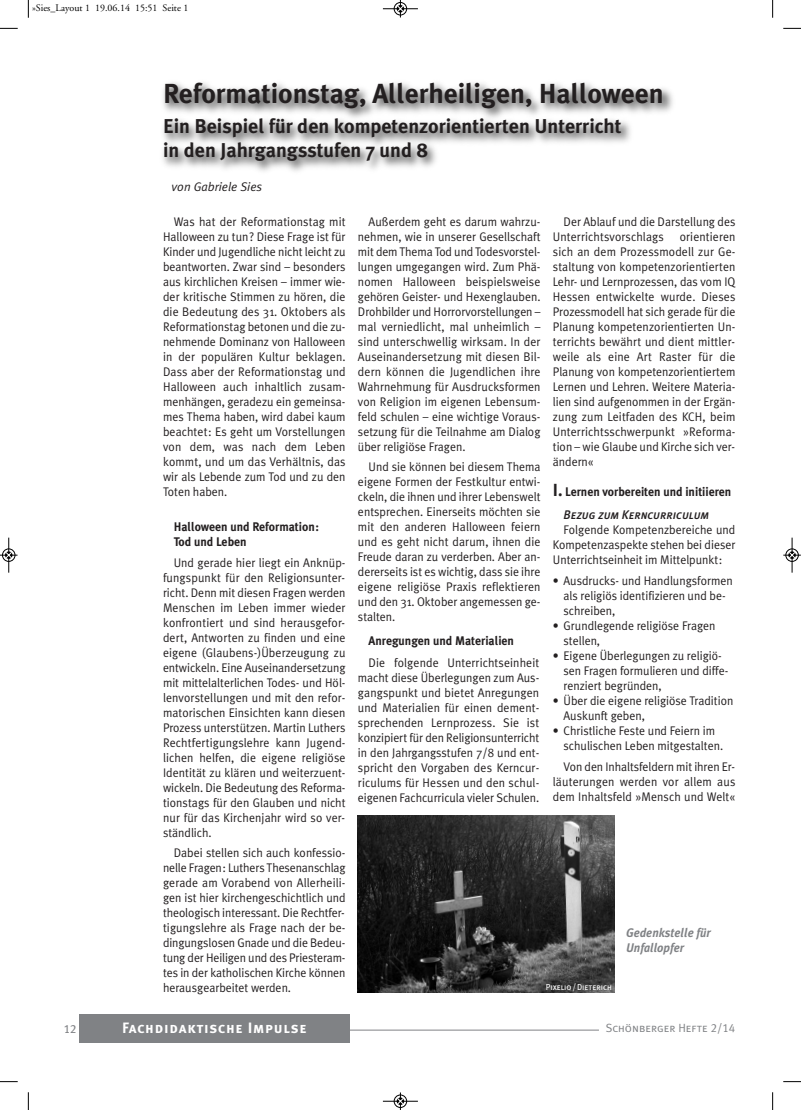
<style>
.page{position:relative;width:801px;height:1110px;background:#fff}
.page>*{position:absolute;margin:0;border:0;box-sizing:border-box;transform-origin:0 0}
.t1{font:700 27.5px "Meta Plus";color:#231f20}
.t2{font:700 20px/23.8px "Meta Plus";color:#231f20}
.t3{font:15px "Meta Plus Bold Caps";letter-spacing:.05em;color:#fff}
.t4{font:12.5px/15px "Meta Plus Normal";color:#231f20;text-align:justify;scale:.95 1}
.t5{font:700 12.5px/15px "Meta Plus";color:#231f20;scale:.95 1}
.t6{font:italic 700 12.5px/15px "Meta Plus";color:#808285;scale:.95 1}
.t7{font:italic 12.5px "Meta Plus Medium Caps";color:#231f20;scale:.95 1}
.t8{font:italic 12.5px "Meta Plus Normal";color:#231f20}
.t9{font:11.88px "Meta Plus Normal Caps";color:#808285}
.t10{font:11.88px "Meta Plus Book Caps";color:#808285}
.t11{font:10px "Adobe Garamond";color:#000}
.t12{font:8.75px "Meta Plus Book Caps";color:#fff;scale:.95 1}
.s1{font-size:17.5px}
</style>
<div class="page">
<div style="left:79px;top:1013px;width:271px;height:29px;background:#808285"></div>
<hr style="left:347px;top:1029px;width:252px;height:1px;background:#808285">
<img style="left:162px;top:82px;width:511px;height:89px">
<img style="left:358px;top:815px;width:256px;height:177px">
<svg style="left:28px;top:0;width:1px;height:18px"></svg>
<svg style="left:0;top:28px;width:18px;height:1px"></svg>
<svg style="left:772px;top:0;width:1px;height:18px"></svg>
<svg style="left:783px;top:28px;width:18px;height:1px"></svg>
<svg style="left:28px;top:1092px;width:1px;height:17px"></svg>
<svg style="left:772px;top:1092px;width:1px;height:17px"></svg>
<hr style="left:383px;top:9px;width:35px;height:1px;background:#000">
<div style="left:394px;top:2px;width:13px;height:13px;border:1px solid #000;border-radius:50%"></div>
<svg style="left:397px;top:0;width:6px;height:17px"></svg>
<hr style="left:383px;top:1100px;width:35px;height:1px;background:#000">
<div style="left:394px;top:1094px;width:13px;height:13px;border:1px solid #000;border-radius:50%"></div>
<svg style="left:397px;top:1092px;width:6px;height:17px"></svg>
<hr style="left:9px;top:537px;width:1px;height:35px;background:#000">
<div style="left:2px;top:548px;width:13px;height:13px;border:1px solid #000;border-radius:50%"></div>
<svg style="left:0;top:551px;width:18px;height:7px"></svg>
<div style="left:785px;top:548px;width:14px;height:13px;border:1px solid #fff;border-radius:50%"></div>
<hr style="left:792px;top:537px;width:1px;height:35px;background:#000">
<div style="left:785px;top:548px;width:13px;height:13px;border:1px solid #000;border-radius:50%"></div>
<svg style="left:783px;top:551px;width:18px;height:7px"></svg>
<p class="t11" style="left:32px;top:4px;width:158px">»Sies_Layout 1 19.06.14 15:51 Seite 1</p>
<h1 class="t1" style="left:163px;top:78px;width:502px">Reformationstag, Allerheiligen, Halloween</h1>
<h2 class="t2" style="left:163px;top:114px;width:460px">Ein Beispiel für den kompetenzorientierten Unterricht in den Jahrgangsstufen 7 und 8</h2>
<p class="t8" style="left:171px;top:179px;width:92px">von Gabriele Sies</p>
<p class="t4" style="left:163px;top:214px;width:194px;text-indent:11px">Was hat der Reformationstag mit Halloween zu tun? Diese Frage ist für Kinder und Jugendliche nicht leicht zu beantworten. Zwar sind – besonders aus kirchlichen Kreisen – immer wie&shy;der kritische Stimmen zu hören, die die Bedeutung des 31. Oktobers als Reformationstag betonen und die zu&shy;nehmende Dominanz von Halloween in der populären Kultur beklagen.<br>Dass aber der Reformationstag und Halloween auch inhaltlich zusam&shy;menhängen, geradezu ein gemeinsa&shy;mes Thema haben, wird dabei kaum beachtet: Es geht um Vorstellungen von dem, was nach dem Leben kommt, und um das Verhältnis, das wir als Lebende zum Tod und zu den Toten haben.</p>
<p class="t4" style="left:358px;top:214px;width:194px;text-indent:11px">Außerdem geht es darum wahrzu&shy;nehmen, wie in unserer Gesellschaft mit dem Thema Tod und Todesvorstel&shy;lungen umgegangen wird. Zum Phä&shy;nomen Halloween beispielsweise gehören Geister- und Hexenglauben.<br>Drohbilder und Horrorvorstellungen – mal verniedlicht, mal unheimlich – sind unterschwellig wirksam. In der Auseinandersetzung mit diesen Bil&shy;dern können die Jugendlichen ihre Wahrnehmung für Ausdrucksformen von Religion im eigenen Lebensum&shy;feld schulen – eine wichtige Voraus&shy;setzung für die Teilnahme am Dialog über religiöse Fragen.</p>
<p class="t4" style="left:553px;top:214px;width:194px;text-indent:11px">Der Ablauf und die Darstellung des<br>Unterrichtsvorschlags</p>
<p class="t4" style="left:553px;top:229px;width:194px;text-indent:127px">orientieren sich an dem Prozessmodell zur Ge&shy;staltung von kompetenzorientierten Lehr- und Lernprozessen, das vom IQ Hessen entwickelte wurde. Dieses Prozessmodell hat sich gerade für die Planung kompetenzorientierten Un&shy;terrichts bewährt und dient mittler&shy;weile als eine Art Raster für die Planung von kompetenzorientiertem Lernen und Lehren. Weitere Materia&shy;lien sind aufgenommen in der Ergän&shy;zung zum Leitfaden des KCH, beim Unterrichtsschwerpunkt »Reforma&shy;tion – wie Glaube und Kirche sich ver&shy;ändern«</p>
<p class="t5" style="left:553px;top:484px;width:189px"><span class="s1">I.</span> Lernen vorbereiten und initiieren</p>
<p class="t7" style="left:563px;top:507px;width:155px">Bezug zum Kerncurriculum</p>
<p class="t4" style="left:553px;top:522px;width:194px;text-indent:11px">Folgende Kompetenzbereiche und Kompetenzaspekte stehen bei dieser Unterrichtseinheit im Mittelpunkt:</p>
<p class="t4" style="left:358px;top:459px;width:194px;text-indent:11px">Und sie können bei diesem Thema eigene Formen der Festkultur entwi&shy;ckeln, die ihnen und ihrer Lebenswelt entsprechen. Einerseits möchten sie mit den anderen Halloween feiern und es geht nicht darum, ihnen die Freude daran zu verderben. Aber an&shy;dererseits ist es wichtig, dass sie ihre eigene religiöse Praxis reflektieren und den 31. Oktober angemessen ge&shy;stalten.</p>
<p class="t5" style="left:174px;top:518px;width:154px">Halloween und Reformation:<br>Tod und Leben</p>
<p class="t4" style="left:163px;top:555px;width:194px;text-indent:11px">Und gerade hier liegt ein Anknüp&shy;fungspunkt für den Religionsunter&shy;richt. Denn mit diesen Fragen werden Menschen im Leben immer wieder konfrontiert und sind herausgefor&shy;dert, Antworten zu finden und eine eigene (Glaubens-)Überzeugung zu entwickeln. Eine Auseinandersetzung mit mittelalterlichen Todes- und Höl&shy;lenvorstellungen und mit den refor&shy;matorischen Einsichten kann diesen Prozess unterstützen. Martin Luthers Rechtfertigungslehre kann Jugend&shy;lichen helfen, die eigene religiöse Identität zu klären und weiterzuent&shy;wickeln. Die Bedeutung des Reforma&shy;tionstags für den Glauben und nicht nur für das Kirchenjahr wird so ver&shy;ständlich.</p>
<p class="t4" style="left:163px;top:845px;width:194px;text-indent:11px">Dabei stellen sich auch konfessio&shy;nelle Fragen: Luthers Thesenanschlag gerade am Vorabend von Allerheili&shy;gen ist hier kirchengeschichtlich und theologisch interessant. Die Rechtfer&shy;tigungslehre als Frage nach der be&shy;dingungslosen Gnade und die Bedeu&shy;tung der Heiligen und des Priesteram&shy;tes in der katholischen Kirche können herausgearbeitet werden.</p>
<p class="t4" style="left:563px;top:573px;width:180px;text-align:left;text-indent:-11px">• Ausdrucks- und Handlungsformen als religiös identifizieren und be&shy;schreiben,</p>
<p class="t4" style="left:563px;top:618px;width:161px;text-indent:-11px">• Grundlegende religiöse Fragen stellen,</p>
<p class="t4" style="left:563px;top:648px;width:175px;text-align:left;text-indent:-11px">• Eigene Überlegungen zu religiö&shy;sen Fragen formulieren und diffe&shy;renziert begründen,</p>
<p class="t4" style="left:563px;top:693px;width:180px;text-indent:-11px">• Über die eigene religiöse Tradition<br>Auskunft geben,</p>
<p class="t4" style="left:563px;top:723px;width:170px;text-indent:-11px">• Christliche Feste und Feiern im schulischen Leben mitgestalten.</p>
<p class="t4" style="left:553px;top:759px;width:194px;text-indent:11px">Von den Inhaltsfeldern mit ihren Er&shy;läuterungen werden vor allem aus dem Inhaltsfeld »Mensch und Welt«</p>
<p class="t5" style="left:369px;top:633px;width:155px">Anregungen und Materialien</p>
<p class="t4" style="left:358px;top:654px;width:192px;text-indent:11px">Die folgende Unterrichtseinheit macht diese Überlegungen zum Aus&shy;gangspunkt und bietet Anregungen und Materialien für einen dement&shy;sprechenden Lernprozess. Sie ist konzipiert für den Religionsunterricht in den Jahrgangsstufen 7/8 und ent&shy;spricht den Vorgaben des Kerncur&shy;riculums für Hessen und den schul&shy;eigenen Fachcurricula vieler Schulen.</p>
<p class="t6" style="left:626px;top:924px;width:90px">Gedenkstelle für<br>Unfallopfer</p>
<p class="t12" style="left:546px;top:981px;width:71px">Pixelio/Dieterich</p>
<p class="t10" style="left:64px;top:1021px;width:14px">12</p>
<p class="t3" style="left:122px;top:1018px;width:186px">Fachdidaktische Impulse</p>
<p class="t9" style="left:606px;top:1021px;width:131px">Schönberger Hefte 2/14</p>
</div>
